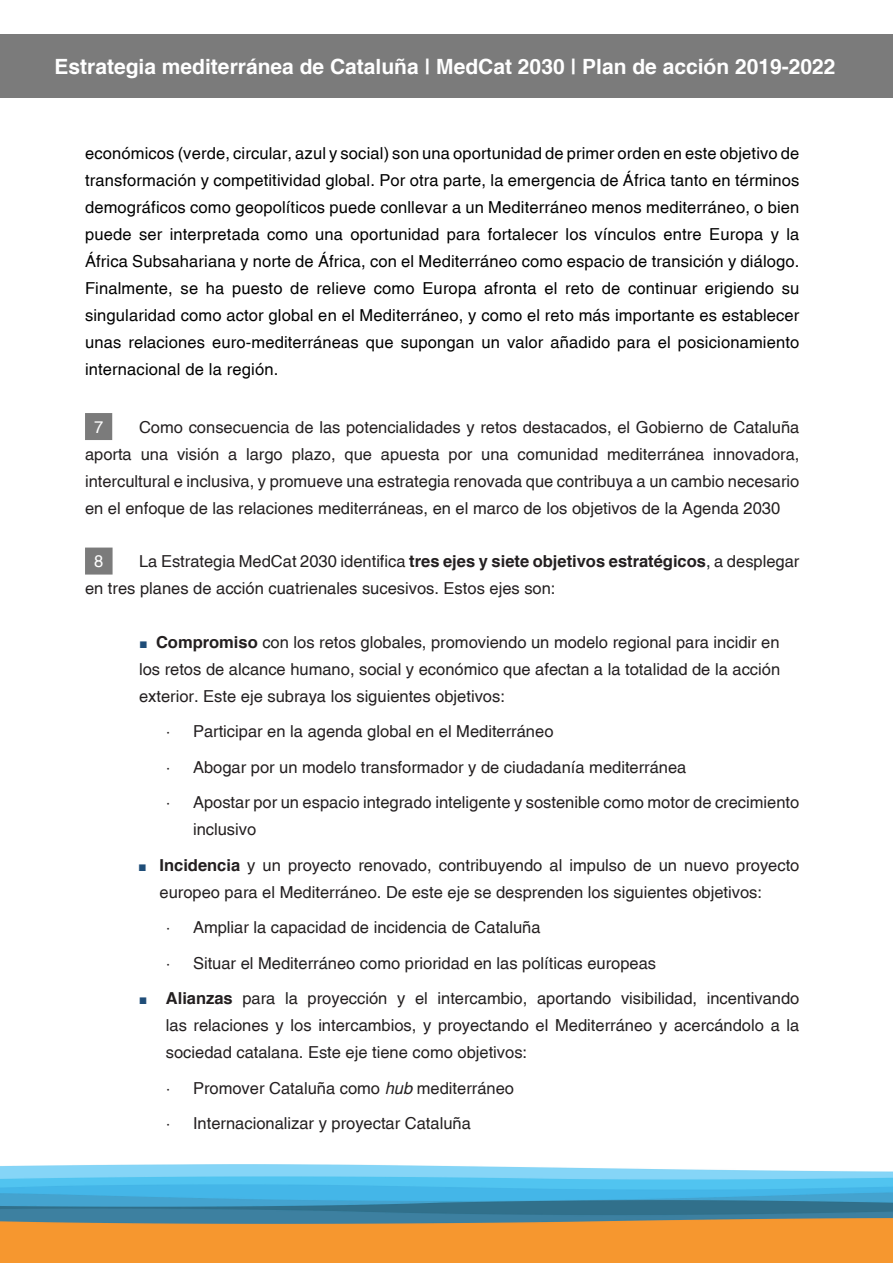
<style>
.page{position:relative;width:893px;height:1263px;background:#fff}
.page>*{position:absolute;margin:0;border:0;box-sizing:border-box;transform-origin:0 0}
.t1{font:700 21px "Helvetica";color:#fff}
.Heading_1{font:16.5px/27px "Helvetica";color:#231f20;text-align:justify}
.t2{font:16.5px/27px "Helvetica";letter-spacing:.01em;color:#000;text-align:justify}
.Heading_1-2{font:16.5px "Helvetica";color:#fff}
.s1{font-weight:700}
.s2{font-family:"Linux Libertine DG";font-size:15px;color:#1f4d78}
.s3{font-style:italic}
</style>
<div class="page">
<img style="left:0;top:1164px;width:893px;height:99px">
<div style="left:0;top:34px;width:893px;height:64px;background:#7b7b7b"></div>
<div style="left:85px;top:413px;width:27px;height:27px;background:#7b7b7b"></div>
<div style="left:85px;top:547px;width:28px;height:27px;background:#7b7b7b"></div>
<p class="t1" style="left:55px;top:54px;width:782px">Estrategia mediterránea de Cataluña | MedCat 2030 | Plan de acción 2019-2022</p>
<p class="t2" style="left:85px;top:139px;width:716px">económicos (verde, circular, azul y social) son una oportunidad de primer orden en este objetivo de transformación y competitividad global. Por otra parte, la emergencia de África tanto en términos demográficos como geopolíticos puede conllevar a un Mediterráneo menos mediterráneo, o bien puede ser interpretada como una oportunidad para fortalecer los vínculos entre Europa y la África Subsahariana y norte de África, con el Mediterráneo como espacio de transición y diálogo.<br>Finalmente, se ha puesto de relieve como Europa afronta el reto de continuar erigiendo su singularidad como actor global en el Mediterráneo, y como el reto más importante es establecer unas relaciones euro-mediterráneas que supongan un valor añadido para el posicionamiento internacional de la región.</p>
<p class="Heading_1" style="left:85px;top:413px;width:716px;text-indent:54px">Como consecuencia de las potencialidades y retos destacados, el Gobierno de Cataluña aporta una visión a largo plazo, que apuesta por una comunidad mediterránea innovadora, intercultural e inclusiva, y promueve una estrategia renovada que contribuya a un cambio necesario en el enfoque de las relaciones mediterráneas, en el marco de los objetivos de la Agenda 2030</p>
<p class="Heading_1-2" style="left:94px;top:552px;width:11px">8</p>
<p class="Heading_1-2" style="left:94px;top:417px;width:11px">7</p>
<p class="Heading_1" style="left:85px;top:548px;width:716px;text-indent:54px">La Estrategia MedCat 2030 identifica <span class="s1">tres ejes y siete objetivos estratégicos</span>, a desplegar en tres planes de acción cuatrienales sucesivos. Estos ejes son:</p>
<p class="Heading_1" style="left:139px;top:628px;width:643px"><span class="s2">■</span> <span class="s1">Compromiso</span> con los retos globales, promoviendo un modelo regional para incidir en los retos de alcance humano, social y económico que afectan a la totalidad de la acción exterior. Este eje subraya los siguientes objetivos:</p>
<p class="Heading_1" style="left:193px;top:718px;width:362px">Participar en la agenda global en el Mediterráneo</p>
<p class="Heading_1" style="left:193px;top:753px;width:495px">Abogar por un modelo transformador y de ciudadanía mediterránea</p>
<p class="Heading_1" style="left:193px;top:789px;width:608px">Apostar por un espacio integrado inteligente y sostenible como motor de crecimiento inclusivo</p>
<p class="Heading_1" style="left:160px;top:851px;width:641px;text-indent:-21px"><span class="s2">■</span> <span class="s1">Incidencia</span> y un proyecto renovado, contribuyendo al impulso de un nuevo proyecto europeo para el Mediterráneo. De este eje se desprenden los siguientes objetivos:</p>
<p class="Heading_1" style="left:193px;top:914px;width:349px">Ampliar la capacidad de incidencia de Cataluña</p>
<p class="Heading_1" style="left:193px;top:949px;width:465px">Situar el Mediterráneo como prioridad en las políticas europeas</p>
<p class="Heading_1" style="left:166px;top:985px;width:635px;text-indent:-27px"><span class="s2">■</span> <span class="s1">Alianzas</span> para la proyección y el intercambio, aportando visibilidad, incentivando las relaciones y los intercambios, y proyectando el Mediterráneo y acercándolo a la sociedad catalana. Este eje tiene como objetivos:</p>
<p class="Heading_1" style="left:193px;top:1074px;width:322px">Promover Cataluña como <span class="s3">hub</span> mediterráneo</p>
<p class="Heading_1" style="left:193px;top:1110px;width:279px">Internacionalizar y proyectar Cataluña</p>
</div>
